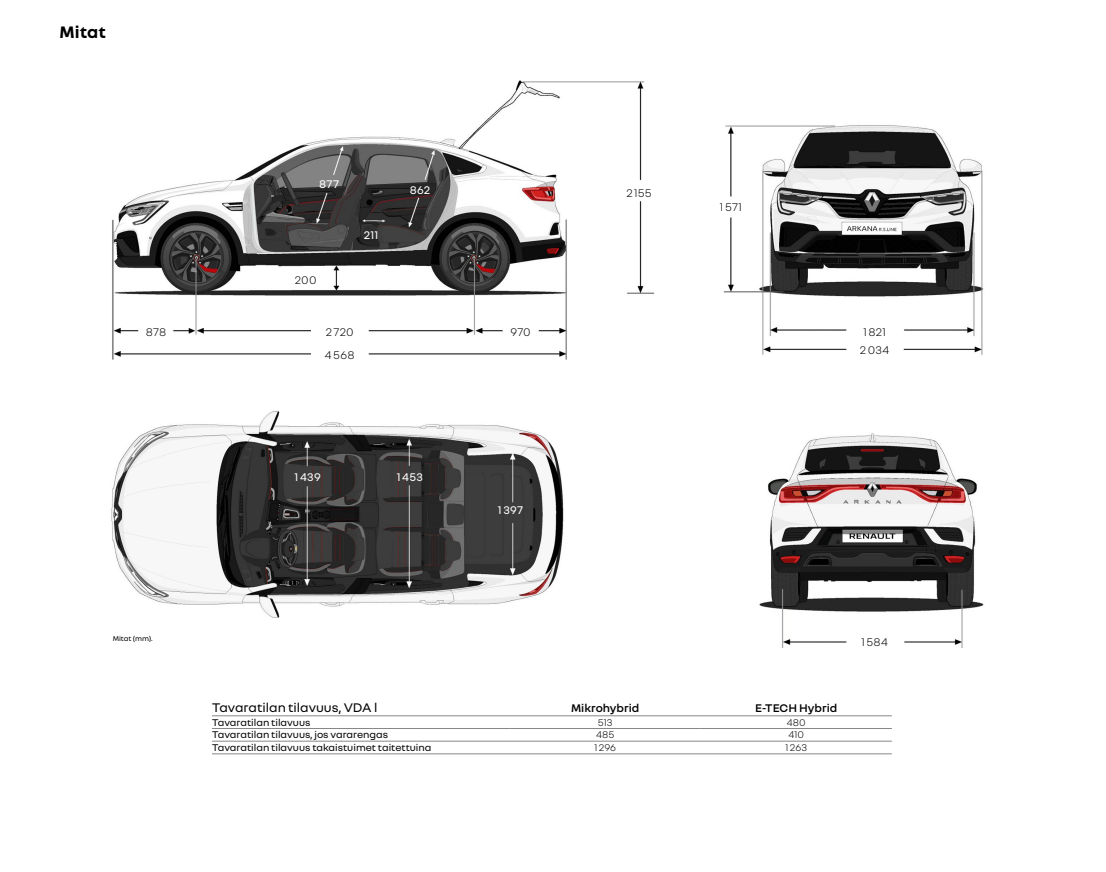
<style>
.page{position:relative;width:1106px;height:872px;background:#fff}
.page>*{position:absolute;margin:0;border:0;box-sizing:border-box;transform-origin:0 0}
.t1{font:700 18px "Nouvel R";color:#000}
.t2{font:13.5px "Nouvel R";color:#000}
.t3{font:300 12px/18.6px "Nouvel R";letter-spacing:.02em;color:#000}
.t4{font:600 12px "Nouvel R";color:#000}
.t5{font:12px "Nouvel R";letter-spacing:.02em;color:#fff}
.t6{font:10.5px "Nouvel R";color:#000}
.t7{font:300 10.5px "Nouvel R";color:#000}
.t8{font:7.5px "Nouvel R";color:#000}
</style>
<div class="page">
<img style="left:111px;top:80px;width:544px;height:538px">
<img style="left:723px;top:125px;width:261px;height:523px">
<hr style="left:212px;top:715px;width:298px;height:1px;background:#878787">
<hr style="left:510px;top:715px;width:191px;height:1px;background:#878787">
<hr style="left:701px;top:715px;width:190px;height:1px;background:#878787">
<hr style="left:212px;top:728px;width:298px;height:1px;background:#878787">
<hr style="left:212px;top:741px;width:298px;height:1px;background:#878787">
<hr style="left:510px;top:728px;width:191px;height:1px;background:#878787">
<hr style="left:510px;top:741px;width:191px;height:1px;background:#878787">
<hr style="left:701px;top:728px;width:190px;height:1px;background:#878787">
<hr style="left:701px;top:741px;width:190px;height:1px;background:#878787">
<hr style="left:212px;top:753px;width:298px;height:1px;background:#878787">
<hr style="left:510px;top:753px;width:191px;height:1px;background:#878787">
<hr style="left:701px;top:753px;width:190px;height:1px;background:#878787">
<h1 class="t1" style="left:60px;top:20px;width:48px">Mitat</h1>
<p class="t5" style="left:319px;top:177px;width:21px">877</p>
<p class="t3" style="left:295px;top:270px;width:23px">200</p>
<p class="t5" style="left:364px;top:227px;width:16px">211</p>
<p class="t3" style="left:146px;top:322px;width:22px">878</p>
<p class="t3" style="left:326px;top:322px;width:29px">2720</p>
<p class="t3" style="left:325px;top:345px;width:31px">4568</p>
<p class="t5" style="left:410px;top:182px;width:22px">862</p>
<p class="t5" style="left:294px;top:469px;width:28px">1439</p>
<p class="t5" style="left:397px;top:469px;width:28px">1453</p>
<p class="t3" style="left:510px;top:321px;width:22px">970</p>
<p class="t5" style="left:498px;top:502px;width:27px">1397</p>
<p class="t3" style="left:626px;top:183px;width:27px">2155</p>
<p class="t3" style="left:720px;top:197px;width:24px">1571</p>
<p class="t3" style="left:860px;top:321px;width:31px">1821<br>2034</p>
<p class="t8" style="left:113px;top:633px;width:42px">Mitat (mm).</p>
<p class="t2" style="left:212px;top:698px;width:167px">Tavaratilan tilavuus, VDA l</p>
<p class="t4" style="left:571px;top:700px;width:70px">Mikrohybrid</p>
<p class="t4" style="left:755px;top:700px;width:84px">E-TECH Hybrid</p>
<p class="t6" style="left:212px;top:715px;width:100px">Tavaratilan tilavuus</p>
<p class="t7" style="left:598px;top:715px;width:16px">513</p>
<p class="t7" style="left:787px;top:715px;width:20px">480</p>
<p class="t6" style="left:212px;top:728px;width:178px">Tavaratilan tilavuus, jos vararengas</p>
<p class="t7" style="left:596px;top:728px;width:20px">485</p>
<p class="t7" style="left:788px;top:728px;width:17px">410</p>
<p class="t6" style="left:212px;top:740px;width:221px">Tavaratilan tilavuus takaistuimet taitettuina</p>
<p class="t7" style="left:594px;top:740px;width:23px">1296</p>
<p class="t7" style="left:785px;top:740px;width:23px">1263</p>
<p class="t3" style="left:861px;top:632px;width:28px">1584</p>
</div>
